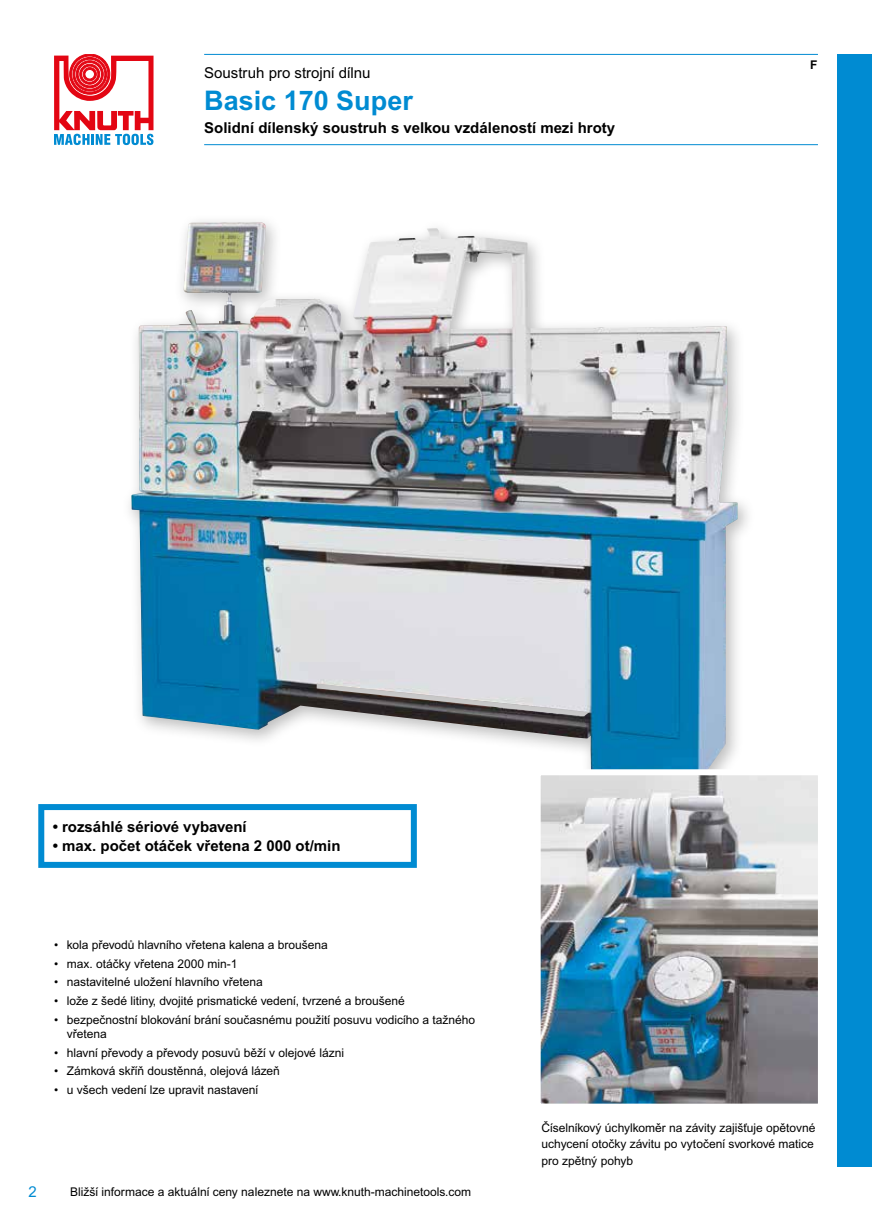
<style>
.page{position:relative;width:872px;height:1221px;background:#fff}
.page>*{position:absolute;margin:0;border:0;box-sizing:border-box;transform-origin:0 0}
.t1{font:700 27px "Arial MT Pro";color:#008bd2}
.t2{font:700 15px "Arial MT Pro";color:#000}
.t3{font:15px "Arial MT Pro";color:#000}
.t4{font:15px "Arial MT Pro";color:#008bd2}
.t5{font:12px/16.5px "Arial MT Pro";color:#000}
.t6{font:700 12px "Arial MT Pro";color:#000}
</style>
<div class="page">
<div style="left:838px;top:54px;width:34px;height:1112px;background:#008bd2"></div>
<svg style="left:54px;top:54px;width:99px;height:91px"></svg>
<hr style="left:204px;top:54px;width:614px;height:1px;background:#008bd2">
<hr style="left:204px;top:144px;width:614px;height:1px;background:#008bd2">
<img style="left:131px;top:223px;width:606px;height:546px">
<img style="left:541px;top:776px;width:276px;height:326px">
<div style="left:534px;top:769px;width:290px;height:340px;border:6px solid #fff"></div>
<div style="left:38px;top:804px;width:379px;height:63px;background:#fff;border:6px solid #008bd2"></div>
<p class="t3" style="left:204px;top:64px;width:168px">Soustruh pro strojní dílnu</p>
<h1 class="t1" style="left:204px;top:84px;width:210px">Basic 170 Super</h1>
<p class="t2" style="left:204px;top:119px;width:412px">Solidní dílenský soustruh s velkou vzdáleností mezi hroty</p>
<p class="t6" style="left:810px;top:58px;width:9px">F</p>
<p class="t2" style="left:53px;top:817px;width:195px">• rozsáhlé sériové vybavení</p>
<p class="t2" style="left:53px;top:837px;width:289px">• max. počet otáček vřetena 2 000 ot/min</p>
<p class="t5" style="left:54px;top:937px;width:275px">• kola převodů hlavního vřetena kalena a broušena</p>
<p class="t5" style="left:54px;top:955px;width:185px">• max. otáčky vřetena 2000 min-1</p>
<p class="t5" style="left:54px;top:974px;width:210px">• nastavitelné uložení hlavního vřetena</p>
<p class="t5" style="left:54px;top:992px;width:352px">• lože z šedé litiny, dvojité prismatické vedení, tvrzené a broušené</p>
<p class="t5" style="left:67px;top:1012px;width:410px;line-height:14.4px;text-indent:-13px">• bezpečnostní blokování brání současnému použití posuvu vodicího a tažného vřetena</p>
<p class="t5" style="left:54px;top:1044px;width:291px">• hlavní převody a převody posuvů běží v olejové lázni</p>
<p class="t5" style="left:54px;top:1063px;width:227px">• Zámková skříň doustěnná, olejová lázeň</p>
<p class="t5" style="left:54px;top:1081px;width:206px">• u všech vedení lze upravit nastavení</p>
<p class="t4" style="left:28px;top:1182px;width:10px">2</p>
<p class="t5" style="left:70px;top:1183px;width:402px">Bližší informace a aktuální ceny naleznete na www.knuth-machinetools.com</p>
<p class="t5" style="left:541px;top:1119px;width:275px">Číselníkový úchylkoměr na závity zajišťuje opětovné uchycení otočky závitu po vytočení svorkové matice pro zpětný pohyb</p>
</div>
